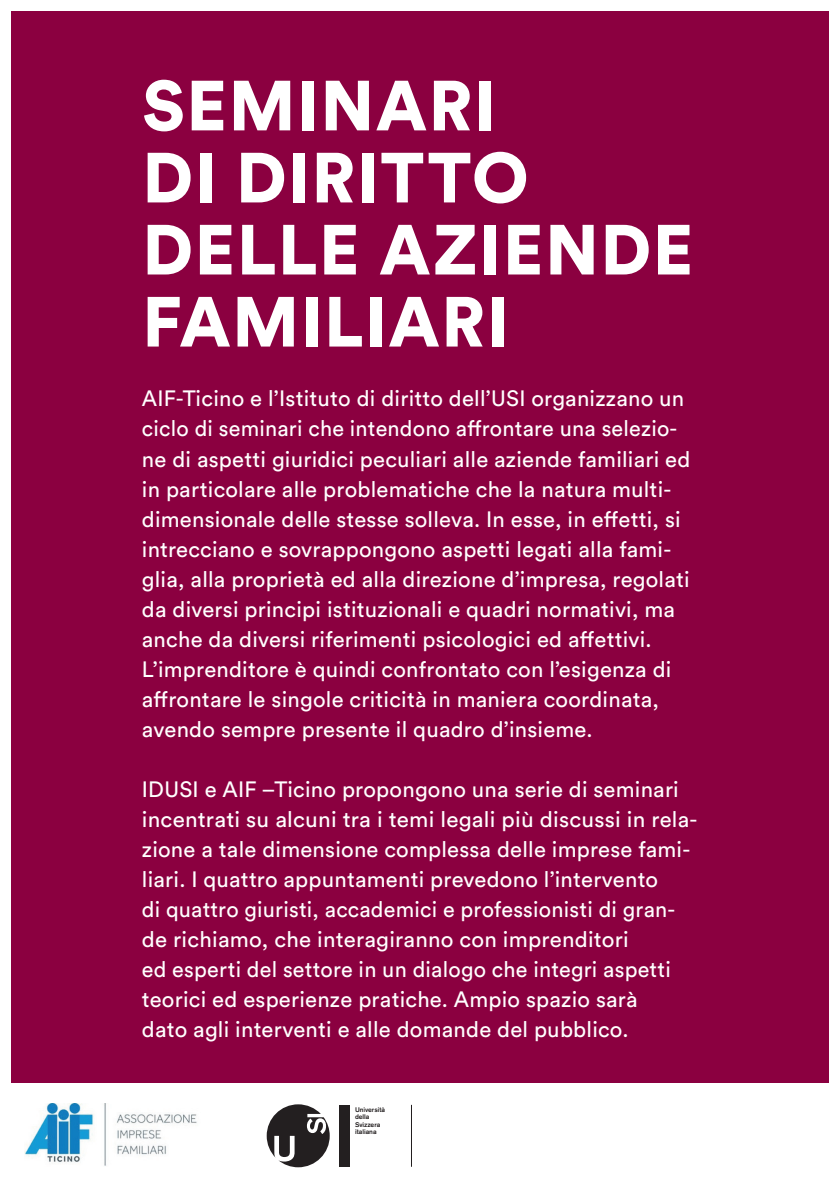
<style>
.page{position:relative;width:840px;height:1191px;background:#fff}
.page>*{position:absolute;margin:0;border:0;box-sizing:border-box;transform-origin:0 0}
.t1{font:900 70px/72px "Circular Std";letter-spacing:.02em;color:#fff}
.t2{font:22px/30px "Circular Std";letter-spacing:.01em;color:#fff}
.t3{font:500 6.6px/7.2px "Akzidenz Grotesk Pro";letter-spacing:-.005em;color:#231f20}
</style>
<div class="page">
<div style="left:11px;top:11px;width:817px;height:1072px;background:#8b0040"></div>
<img style="left:24px;top:1103px;width:173px;height:63px">
<div style="left:339px;top:1104px;width:10px;height:62px;background:#231f20"></div>
<hr style="left:411px;top:1104px;width:1px;height:62px;background:#231f20">
<svg style="left:266px;top:1104px;width:63px;height:63px"></svg>
<h1 class="t1" style="left:142px;top:68px;width:552px">SEMINARI<br>DI DIRITTO<br>DELLE AZIENDE<br>FAMILIARI</h1>
<p class="t2" style="left:142px;top:383px;width:549px">AIF-Ticino e l’Istituto di diritto dell’USI organizzano un ciclo di seminari che intendono affrontare una selezio&shy;ne di aspetti giuridici peculiari alle aziende familiari ed in particolare alle problematiche che la natura multi&shy;dimensionale delle stesse solleva. In esse, in effetti, si intrecciano e sovrappongono aspetti legati alla fami&shy;glia, alla proprietà ed alla direzione d’impresa, regolati da diversi principi istituzionali e quadri normativi, ma anche da diversi riferimenti psicologici ed affettivi.<br>L’imprenditore è quindi confrontato con l’esigenza di affrontare le singole criticità in maniera coordinata, avendo sempre presente il quadro d’insieme.</p>
<p class="t2" style="left:142px;top:773px;width:556px">IDUSI e AIF –Ticino propongono una serie di seminari incentrati su alcuni tra i temi legali più discussi in rela&shy;zione a tale dimensione complessa delle imprese fami&shy;liari. I quattro appuntamenti prevedono l’intervento<br>di quattro giuristi, accademici e professionisti di gran&shy;de richiamo, che interagiranno con imprenditori<br>ed esperti del settore in un dialogo che integri aspetti teorici ed esperienze pratiche. Ampio spazio sarà<br>dato agli interventi e alle domande del pubblico.</p>
<p class="t3" style="left:355px;top:1106px;width:32px">Università della<br>Svizzera italiana</p>
</div>
